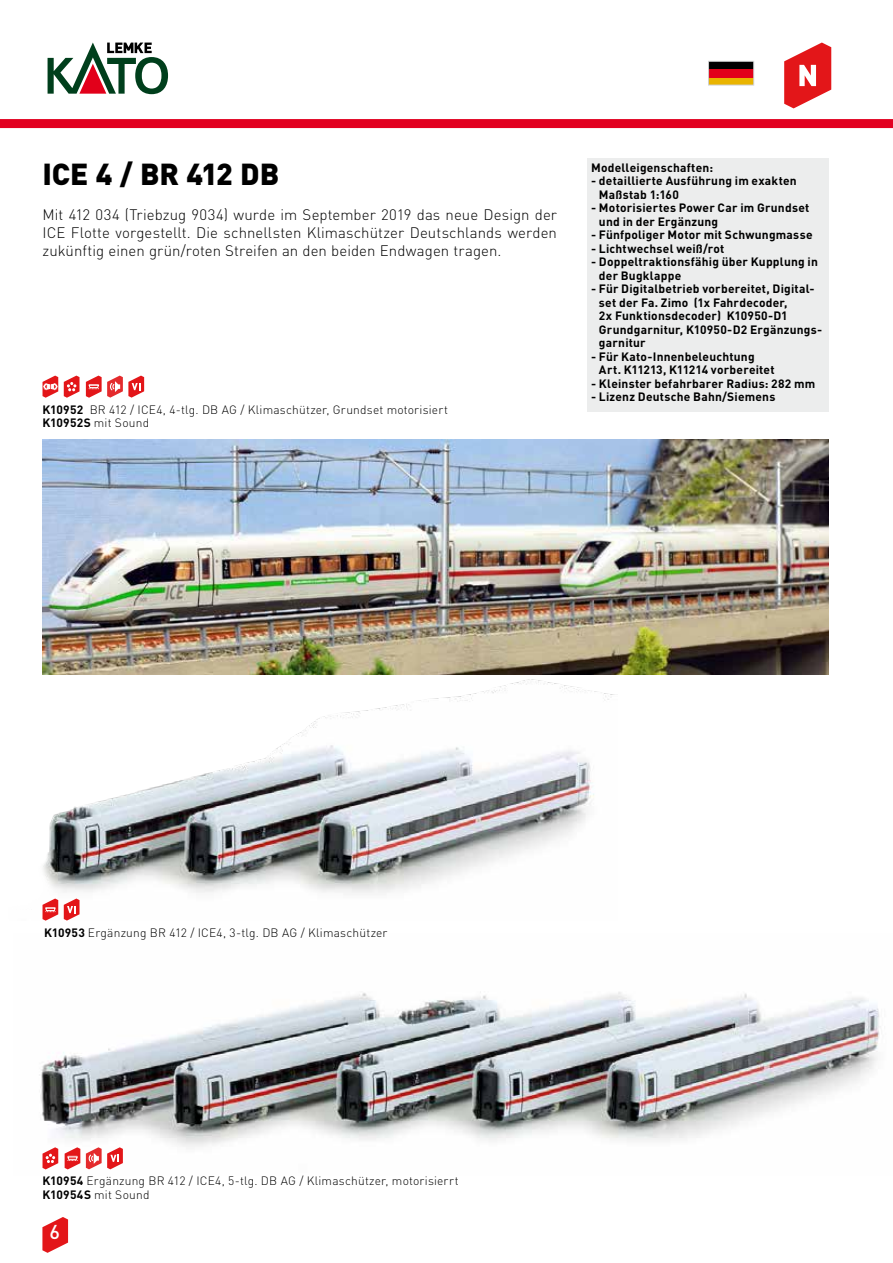
<style>
.page{position:relative;width:893px;height:1263px;background:#fff}
.page>*{position:absolute;margin:0;border:0;box-sizing:border-box;transform-origin:0 0}
.t1{font:900 30px "DIN Pro";letter-spacing:-.005em;color:#000}
.t2{font:500 19.8px "DIN Pro";color:#fff}
.t3{font:300 15px/18px "DIN Pro";color:#000;text-align:justify}
.t4{font:700 12px/13.5px "DIN Pro";letter-spacing:.015em;color:#000}
.t5{font:300 12px/13.5px "DIN Pro";letter-spacing:.015em;color:#000}
.s1{font-weight:700}
</style>
<div class="page">
<svg style="left:784px;top:43px;width:47px;height:65px"></svg>
<svg style="left:42px;top:1217px;width:26px;height:36px"></svg>
<img style="left:43px;top:439px;width:786px;height:235px">
<div style="left:0;top:119px;width:893px;height:9px;background:#e20020"></div>
<div style="left:708px;top:77px;width:46px;height:8px;background:#e9b400"></div>
<div style="left:708px;top:69px;width:46px;height:8px;background:#e2001a"></div>
<div style="left:708px;top:61px;width:46px;height:8px;background:#000"></div>
<div style="left:708px;top:61px;width:46px;height:24px;border:1px solid #d0d1d2"></div>
<div style="left:587px;top:158px;width:242px;height:254px;background:#eceded"></div>
<img style="left:40px;top:992px;width:841px;height:178px">
<svg style="left:43px;top:376px;width:15px;height:22px"></svg>
<svg style="left:64px;top:376px;width:16px;height:22px"></svg>
<svg style="left:86px;top:376px;width:58px;height:22px"></svg>
<svg style="left:48px;top:43px;width:120px;height:51px"></svg>
<img style="left:42px;top:679px;width:573px;height:242px">
<svg style="left:43px;top:1147px;width:15px;height:22px"></svg>
<svg style="left:65px;top:1147px;width:15px;height:22px"></svg>
<svg style="left:86px;top:1147px;width:37px;height:22px"></svg>
<svg style="left:43px;top:898px;width:15px;height:23px"></svg>
<svg style="left:64px;top:898px;width:16px;height:22px"></svg>
<h1 class="t1" style="left:43px;top:153px;width:238px">ICE 4 / BR 412 DB</h1>
<p class="t3" style="left:43px;top:205px;width:516px">Mit 412 034 (Triebzug 9034) wurde im September 2019 das neue Design der ICE Flotte vorgestellt. Die schnellsten Klimaschützer Deutschlands werden zukünftig einen grün/roten Streifen an den beiden Endwagen tragen.</p>
<p class="t5" style="left:43px;top:402px;width:407px"><span class="s1">K10952</span> BR 412 / ICE4, 4-tlg. DB AG / Klimaschützer, Grundset motorisiert<br><span class="s1">K10952S</span> mit Sound</p>
<p class="t4" style="left:591px;top:160px;width:124px">Modelleigenschaften:</p>
<p class="t4" style="left:599px;top:174px;width:199px;text-indent:-8px">- detaillierte Ausführung im exakten<br>Maßstab 1:160</p>
<p class="t4" style="left:599px;top:201px;width:212px;text-indent:-8px">- Motorisiertes Power Car im Grundset und in der Ergänzung</p>
<p class="t4" style="left:591px;top:228px;width:223px">- Fünfpoliger Motor mit Schwungmasse</p>
<p class="t4" style="left:591px;top:241px;width:135px">- Lichtwechsel weiß/rot</p>
<p class="t4" style="left:599px;top:255px;width:221px;text-indent:-8px">- Doppeltraktionsfähig über Kupplung in der Bugklappe</p>
<p class="t4" style="left:599px;top:282px;width:225px;text-indent:-8px">- Für Digitalbetrieb vorbereitet, Digital&shy;set der Fa. Zimo (1x Fahrdecoder,<br>2x Funktionsdecoder) K10950-D1<br>Grundgarnitur, K10950-D2 Ergänzungs&shy;garnitur</p>
<p class="t4" style="left:599px;top:349px;width:177px;text-indent:-8px">- Für Kato-Innenbeleuchtung<br>Art. K11213, K11214 vorbereitet</p>
<p class="t4" style="left:591px;top:376px;width:226px">- Kleinster befahrbarer Radius: 282 mm</p>
<p class="t4" style="left:591px;top:390px;width:186px">- Lizenz Deutsche Bahn/Siemens</p>
<p class="t5" style="left:44px;top:925px;width:345px"><span class="s1">K10953</span> Ergänzung BR 412 / ICE4, 3-tlg. DB AG / Klimaschützer</p>
<p class="t5" style="left:43px;top:1173px;width:418px"><span class="s1">K10954</span> Ergänzung BR 412 / ICE4, 5-tlg. DB AG / Klimaschützer, motorisierrt<br><span class="s1">K10954S</span> mit Sound</p>
<h2 class="t2" style="left:49px;top:1218px;width:12px">6</h2>
</div>
